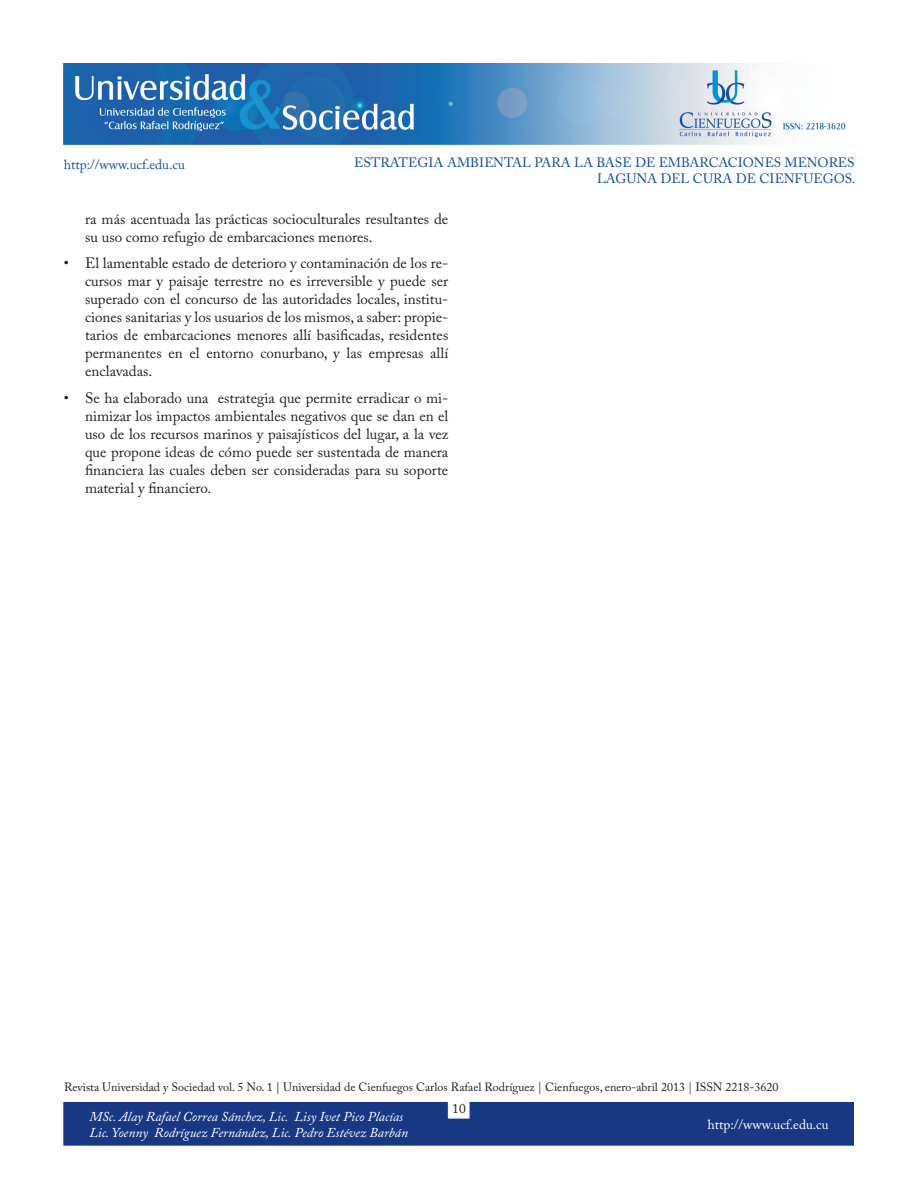
<style>
.page{position:relative;width:918px;height:1188px;background:#fff}
.page>*{position:absolute;margin:0;border:0;box-sizing:border-box;transform-origin:0 0}
.aspectos_general{font:15px/18px "Adobe Caslon Pro";color:#231f20;text-align:justify}
.t1{font:italic 13.5px/16.2px "Adobe Caslon Pro";color:#fff}
.t2{font:13.5px/16.2px "Adobe Caslon Pro";color:#0d4da1;text-align:right}
.t3{font:13.5px "Adobe Caslon Pro";color:#fff}
.t4{font:13.5px "Adobe Caslon Pro";color:#231f20}
.t5{font:12px "Adobe Caslon Pro";color:#231f20}
</style>
<div class="page">
<img style="left:64px;top:64px;width:782px;height:80px">
<div style="left:64px;top:1103px;width:790px;height:42px;background:#183884"></div>
<p class="t2" style="left:64px;top:156px;width:123px">http://www.ucf.edu.cu</p>
<p class="t2" style="left:354px;top:154px;width:503px">ESTRATEGIA AMBIENTAL PARA LA BASE DE EMBARCACIONES MENORES<br>LAGUNA DEL CURA DE CIENFUEGOS.</p>
<p class="aspectos_general" style="left:85px;top:209px;width:365px">ra más acentuada las prácticas socioculturales resultantes de su uso como refugio de embarcaciones menores.</p>
<p class="aspectos_general" style="left:85px;top:254px;width:365px;text-indent:-21px">• El lamentable estado de deterioro y contaminación de los re&shy;cursos mar y paisaje terrestre no es irreversible y puede ser superado con el concurso de las autoridades locales, institu&shy;ciones sanitarias y los usuarios de los mismos, a saber: propie&shy;tarios de embarcaciones menores allí basificadas, residentes permanentes en el entorno conurbano, y las empresas allí enclavadas.</p>
<p class="aspectos_general" style="left:85px;top:388px;width:365px;text-indent:-21px">• Se ha elaborado una estrategia que permite erradicar o mi&shy;nimizar los impactos ambientales negativos que se dan en el uso de los recursos marinos y paisajísticos del lugar, a la vez que propone ideas de cómo puede ser sustentada de manera financiera las cuales deben ser consideradas para su soporte material y financiero.</p>
<p class="t5" style="left:64px;top:1079px;width:716px">Revista Universidad y Sociedad vol. 5 No. 1 | Universidad de Cienfuegos Carlos Rafael Rodríguez | Cienfuegos, enero-abril 2013 | ISSN 2218-3620</p>
<p class="t4" style="left:452px;top:1100px;width:15px">10</p>
<p class="t1" style="left:90px;top:1108px;width:320px">MSc. Alay Rafael Correa Sánchez, Lic. Lisy Ivet Pico Placías<br>Lic. Yoenny Rodríguez Fernández, Lic. Pedro Estévez Barbán</p>
<p class="t3" style="left:708px;top:1117px;width:123px">http://www.ucf.edu.cu</p>
</div>
